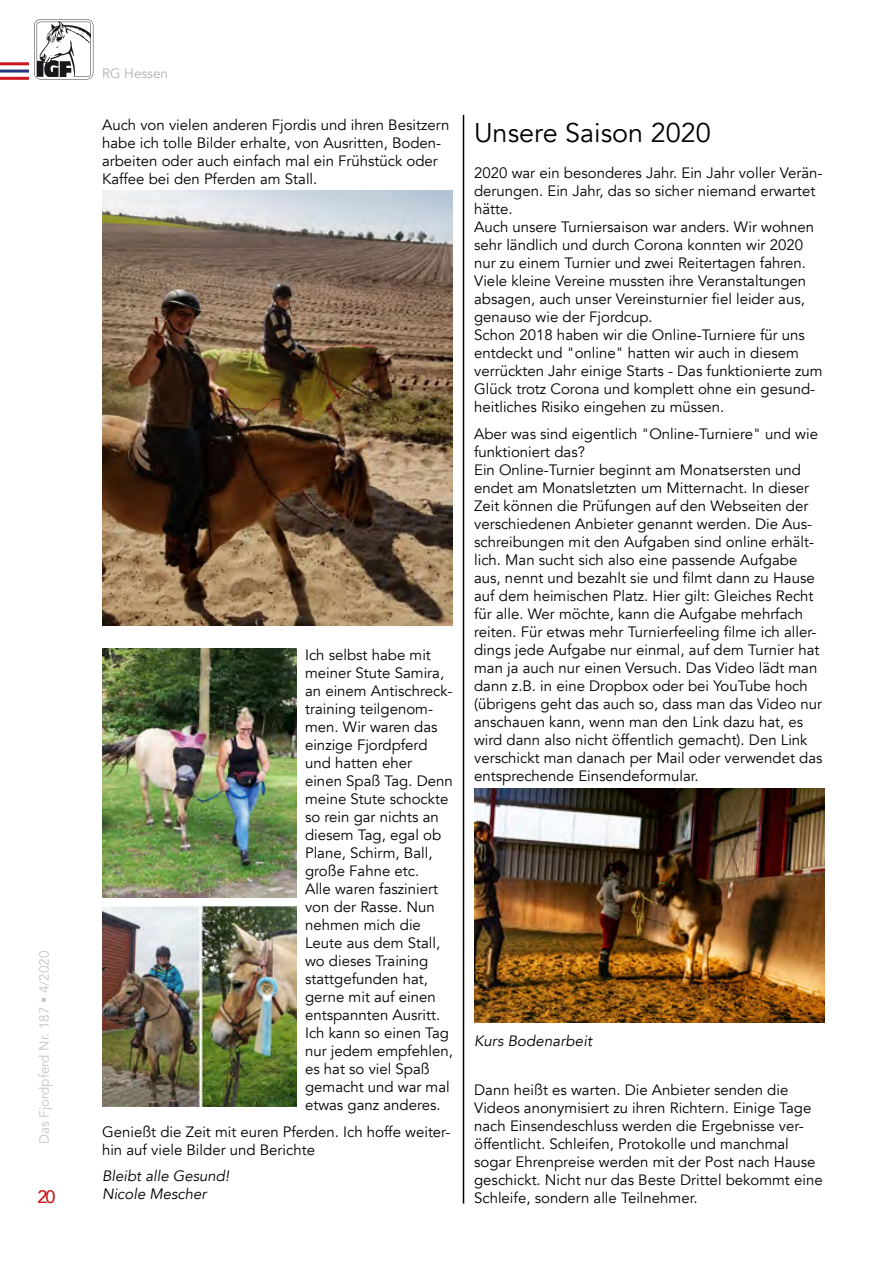
<style>
.page{position:relative;width:893px;height:1263px;background:#fff}
.page>*{position:absolute;margin:0;border:0;box-sizing:border-box;transform-origin:0 0}
.t1{font:27px "Avenir";color:#000}
.t2{font:500 18px "Avenir";color:#cd171a}
.t3{font:15px/18px "Avenir";color:#000}
.t4{font:italic 15px/18px "Avenir";color:#000}
.t5{font:13.5px "Avenir";color:#c6c6c6}
.t6{font:13.5px "Avenir";color:#b3b2b2}
</style>
<div class="page">
<hr style="left:0;top:70px;width:34px;height:3px;background:#283583">
<hr style="left:0;top:77px;width:34px;height:3px;background:#cd171a">
<hr style="left:0;top:62px;width:34px;height:3px;background:#cd171a">
<div style="left:29px;top:19px;width:68px;height:68px;background:#fff"></div>
<svg style="left:34px;top:19px;width:59px;height:60px"></svg>
<img style="left:102px;top:648px;width:195px;height:249px">
<img style="left:102px;top:907px;width:195px;height:200px">
<img style="left:102px;top:190px;width:351px;height:435px">
<hr style="left:463px;top:115px;width:1px;height:1088px;background:#000">
<img style="left:474px;top:789px;width:351px;height:234px">
<p class="t5" style="left:36px;top:1144px;width:195px;rotate:-90deg">Das Fjordpferd Nr. 187 ▪ 4/2020</p>
<p class="t2" style="left:37px;top:1181px;width:20px">20</p>
<p class="t6" style="left:102px;top:66px;width:68px">RG Hessen</p>
<p class="t3" style="left:102px;top:116px;width:349px">Auch von vielen anderen Fjordis und ihren Besitzern habe ich tolle Bilder erhalte, von Ausritten, Boden&shy;arbeiten oder auch einfach mal ein Frühstück oder Kaffee bei den Pferden am Stall.</p>
<p class="t3" style="left:305px;top:646px;width:149px">Ich selbst habe mit meiner Stute Samira, an einem Antischreck&shy;training teilgenom&shy;men. Wir waren das einzige Fjordpferd und hatten eher<br>einen Spaß Tag. Denn meine Stute schockte so rein gar nichts an diesem Tag, egal ob<br>Plane, Schirm, Ball, große Fahne etc.<br>Alle waren fasziniert von der Rasse. Nun nehmen mich die<br>Leute aus dem Stall, wo dieses Training stattgefunden hat, gerne mit auf einen entspannten Ausritt.<br>Ich kann so einen Tag nur jedem empfehlen, es hat so viel Spaß gemacht und war mal etwas ganz anderes.</p>
<p class="t3" style="left:102px;top:1123px;width:350px">Genießt die Zeit mit euren Pferden. Ich hoffe weiter&shy;hin auf viele Bilder und Berichte</p>
<p class="t4" style="left:102px;top:1167px;width:129px">Bleibt alle Gesund!<br>Nicole Mescher</p>
<h1 class="t1" style="left:474px;top:116px;width:238px">Unsere Saison 2020</h1>
<p class="t3" style="left:474px;top:164px;width:350px">2020 war ein besonderes Jahr. Ein Jahr voller Verän&shy;derungen. Ein Jahr, das so sicher niemand erwartet hätte.<br>Auch unsere Turniersaison war anders. Wir wohnen sehr ländlich und durch Corona konnten wir 2020 nur zu einem Turnier und zwei Reitertagen fahren.<br>Viele kleine Vereine mussten ihre Veranstaltungen absagen, auch unser Vereinsturnier fiel leider aus, genauso wie der Fjordcup.<br>Schon 2018 haben wir die Online-Turniere für uns entdeckt und "online" hatten wir auch in diesem verrückten Jahr einige Starts - Das funktionierte zum Glück trotz Corona und komplett ohne ein gesund&shy;heitliches Risiko eingehen zu müssen.</p>
<p class="t3" style="left:474px;top:425px;width:350px">Aber was sind eigentlich "Online-Turniere" und wie funktioniert das?<br>Ein Online-Turnier beginnt am Monatsersten und endet am Monatsletzten um Mitternacht. In dieser Zeit können die Prüfungen auf den Webseiten der verschiedenen Anbieter genannt werden. Die Aus&shy;schreibungen mit den Aufgaben sind online erhält&shy;lich. Man sucht sich also eine passende Aufgabe aus, nennt und bezahlt sie und filmt dann zu Hause auf dem heimischen Platz. Hier gilt: Gleiches Recht für alle. Wer möchte, kann die Aufgabe mehrfach reiten. Für etwas mehr Turnierfeeling filme ich aller&shy;dings jede Aufgabe nur einmal, auf dem Turnier hat man ja auch nur einen Versuch. Das Video lädt man dann z.B. in eine Dropbox oder bei YouTube hoch (übrigens geht das auch so, dass man das Video nur anschauen kann, wenn man den Link dazu hat, es wird dann also nicht öffentlich gemacht). Den Link verschickt man danach per Mail oder verwendet das entsprechende Einsendeformular.</p>
<p class="t4" style="left:474px;top:1032px;width:119px">Kurs Bodenarbeit</p>
<p class="t3" style="left:474px;top:1081px;width:350px">Dann heißt es warten. Die Anbieter senden die Videos anonymisiert zu ihren Richtern. Einige Tage nach Einsendeschluss werden die Ergebnisse ver&shy;öffentlicht. Schleifen, Protokolle und manchmal sogar Ehrenpreise werden mit der Post nach Hause geschickt. Nicht nur das Beste Drittel bekommt eine Schleife, sondern alle Teilnehmer.</p>
</div>
